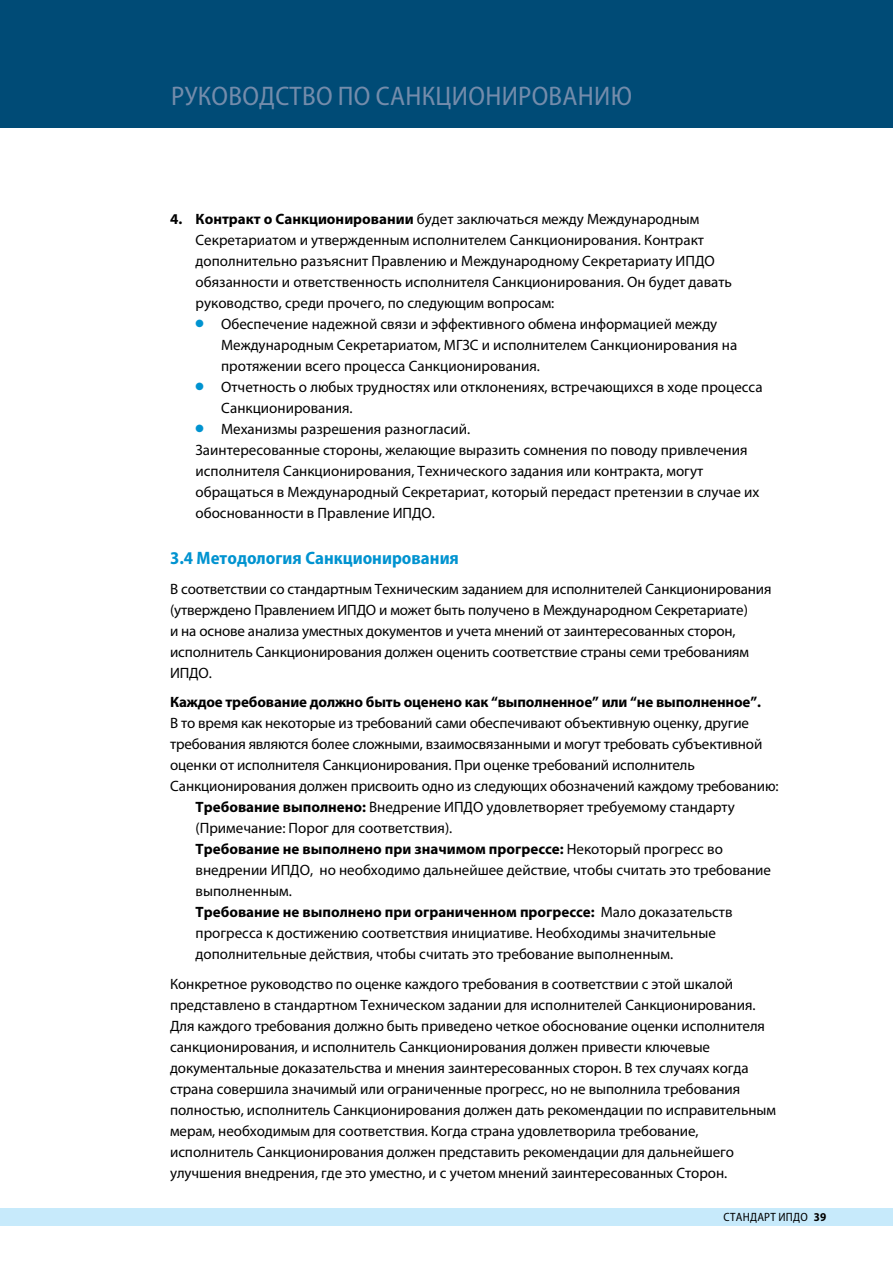
<style>
.page{position:relative;width:893px;height:1263px;background:#fff}
.page>*{position:absolute;margin:0;border:0;box-sizing:border-box;transform-origin:0 0}
.t1{font:semi-condensed 27px "Myriad Pro";letter-spacing:.08em;color:#748cab}
.t2{font:700 semi-condensed 18px "Myriad Pro";color:#0093d0}
.t3{font:15px/21px "Myriad Pro";letter-spacing:-.005em;color:#000}
.t4{font:700 15px "Myriad Pro";color:#000}
.t5{font:semi-condensed 12px "Myriad Pro";letter-spacing:.02em;color:#000}
.s1{font-weight:700}
.s2{color:#0093d0}
.s3{font-weight:400}
</style>
<div class="page">
<div style="left:0;top:1208px;width:893px;height:18px;background:#c7eafb"></div>
<div style="left:0;top:0;width:893px;height:128px;background:#004b76"></div>
<h1 class="t1" style="left:171px;top:82px;width:462px">Руководство по Cанкционированию</h1>
<p class="t3" style="left:196px;top:208px;width:538px;text-indent:-26px"><span class="s1">4. Контракт о санкционировании</span> будет заключаться между Международным Секретариатом и утвержденным исполнителем санкционирования. Контракт дополнительно разъяснит Правлению и Международному Секретариату ИПДО обязанности и ответственность исполнителя санкционирования. Он будет давать руководство, среди прочего, по следующим вопросам:</p>
<p class="t3" style="left:221px;top:313px;width:518px;text-indent:-26px"><span class="s2">●</span> Обеспечение надежной связи и эффективного обмена информацией между<br>Международным Секретариатом, МГЗС и исполнителем санкционирования на протяжении всего процесса санкционирования.</p>
<p class="t3" style="left:221px;top:376px;width:543px;text-indent:-26px"><span class="s2">●</span> Отчетность о любых трудностях или отклонениях, встречающихся в ходе процесса санкционирования.</p>
<p class="t3" style="left:196px;top:418px;width:565px"><span class="s2">●</span> Механизмы разрешения разногласий.<br>Заинтересованные стороны, желающие выразить сомнения по поводу привлечения исполнителя санкционирования, Технического задания или контракта, могут обращаться в Международный Секретариат, который передаст претензии в случае их обоснованности в Правление ИПДО.</p>
<p class="t2" style="left:170px;top:548px;width:290px">3.4 Методология санкционирования</p>
<p class="t3" style="left:170px;top:578px;width:603px">В соответствии со стандартным Техническим заданием для исполнителей санкционирования (утверждено Правлением ИПДО и может быть получено в Международном Секретариате)<br>и на основе анализа уместных документов и учета мнений от заинтересованных сторон, исполнитель санкционирования должен оценить соответствие страны семи требованиям ИПДО.</p>
<p class="t4" style="left:170px;top:693px;width:592px">Каждое требование должно быть оценено как “выполненное” или “не выполненное”.</p>
<p class="t3" style="left:170px;top:713px;width:581px">В то время как некоторые из требований сами обеспечивают объективную оценку, другие</p>
<p class="t3" style="left:170px;top:734px;width:594px">требования являются более сложными, взаимосвязанными и могут требовать субъективной</p>
<p class="t3" style="left:170px;top:755px;width:526px">оценки от исполнителя санкционирования. При оценке требований исполнитель</p>
<p class="t3" style="left:170px;top:776px;width:610px">санкционирования должен присвоить одно из следующих обозначений каждому требованию:</p>
<p class="t3" style="left:196px;top:797px;width:541px"><span class="s1">Требование выполнено:</span> Внедрение ИПДО удовлетворяет требуемому стандарту</p>
<p class="t3" style="left:196px;top:818px;width:258px">(Примечание: Порог для соответствия).</p>
<p class="t4" style="left:196px;top:840px;width:529px">Требование не выполнено при значимом прогрессе: <span class="s3">Некоторый прогресс во</span></p>
<p class="t3" style="left:196px;top:860px;width:577px">внедрении ИПДО, но необходимо дальнейшее действие, чтобы считать это требование</p>
<p class="t3" style="left:196px;top:881px;width:98px">выполненным.</p>
<p class="t4" style="left:196px;top:903px;width:538px">Требование не выполнено при ограниченном прогрессе: <span class="s3">Мало доказательств</span></p>
<p class="t3" style="left:196px;top:923px;width:522px">прогресса к достижению соответствия инициативе. Необходимы значительные</p>
<p class="t3" style="left:196px;top:944px;width:479px">дополнительные действия, чтобы считать это требование выполненным.</p>
<p class="t3" style="left:170px;top:973px;width:607px">Конкретное руководство по оценке каждого требования в соответствии с этой шкалой представлено в стандартном Техническом задании для исполнителей санкционирования.<br>Для каждого требования должно быть приведено четкое обоснование оценки исполнителя санкционирования, и исполнитель санкционирования должен привести ключевые документальные доказательства и мнения заинтересованных сторон. В тех случаях когда страна совершила значимый или ограниченные прогресс, но не выполнила требования полностью, исполнитель санкционирования должен дать рекомендации по исправительным мерам, необходимым для соответствия. Когда страна удовлетворила требование, исполнитель санкционирования должен представить рекомендации для дальнейшего улучшения внедрения, где это уместно, и с учетом мнений заинтересованных сторон.</p>
<p class="t5" style="left:724px;top:1210px;width:104px">Стандарт ИПДО <span class="s1">39</span></p>
</div>
